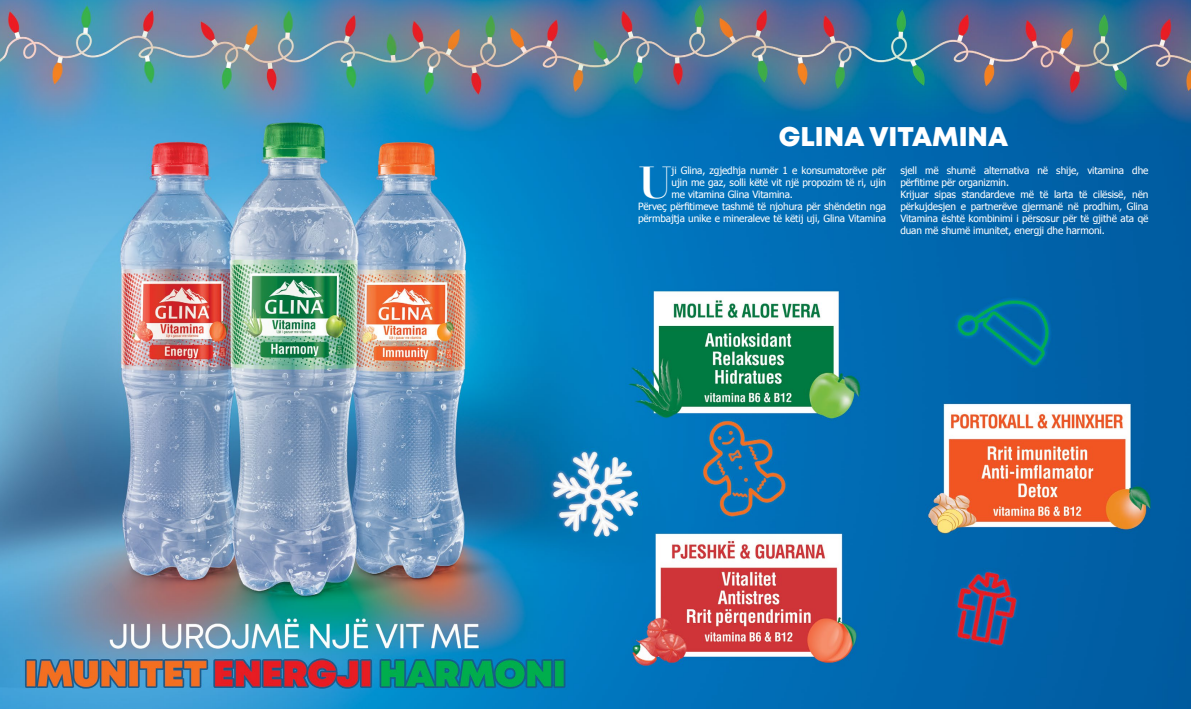
<style>
.page{position:relative;width:1191px;height:709px;background:#fff}
.page>*{position:absolute;margin:0;border:0;box-sizing:border-box;transform-origin:0 0}
.t1{font:700 43.7px "Didot";color:#fff}
.t2{font:27px "Mont Heavy DEMO";color:#fff}
.t3{font:10px/12px "Tahoma";letter-spacing:-.01em;color:#fff}
</style>
<div class="page">
<img style="left:0;top:0;width:1191px;height:709px">
<h2 class="t2" style="left:779px;top:121px;width:231px">GLINA VITAMINA</h2>
<p class="t3" style="left:900px;top:163px;width:250px">sjell më shumë alternativa në shije, vitamina dhe përfitime për organizmin.<br>Krijuar sipas standardeve më të larta të cilësisë, nën përkujdesjen e partnerëve gjermanë në prodhim, Glina Vitamina është kombinimi i përsosur për të gjithë ata që duan më shumë imunitet, energji dhe harmoni.</p>
<h1 class="t1" style="left:638px;top:155px;width:36px">U</h1>
<p class="t3" style="left:671px;top:164px;width:216px">ji Glina, zgjedhja numër 1 e konsumatorëve për</p>
<p class="t3" style="left:671px;top:176px;width:216px">ujin me gaz, solli këtë vit një propozim të ri, ujin</p>
<p class="t3" style="left:671px;top:188px;width:123px">me vitamina Glina Vitamina.</p>
<p class="t3" style="left:638px;top:200px;width:250px">Përveç përfitimeve tashmë të njohura për shëndetin nga</p>
<p class="t3" style="left:638px;top:212px;width:250px">përmbajtja unike e mineraleve të këtij uji, Glina Vitamina</p>
</div>
